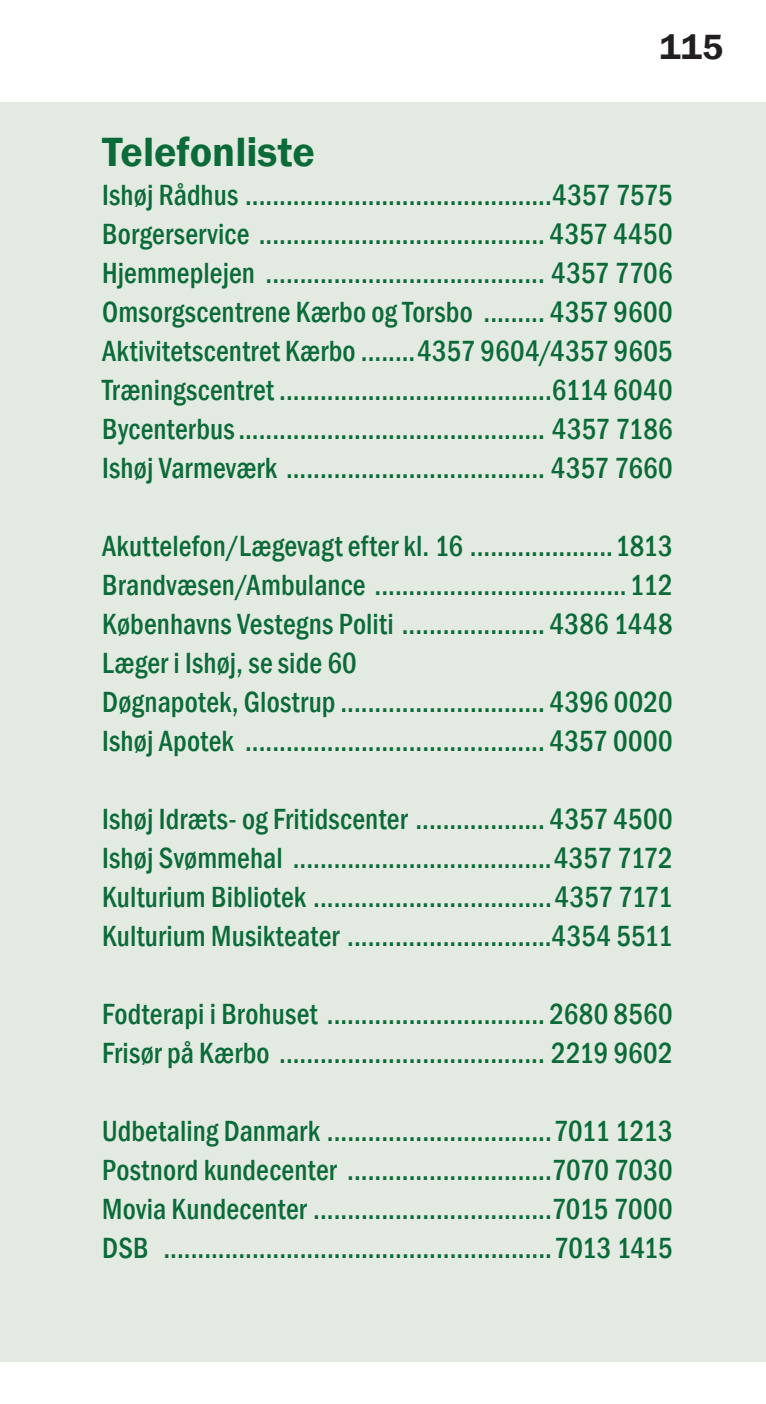
<style>
.page{position:relative;width:766px;height:1404px;background:#fff}
.page>*{position:absolute;margin:0;border:0;box-sizing:border-box;transform-origin:0 0}
.t1{font:600 42px "Franklin Gothic";color:#0b6b38}
.t2{font:600 36px "Franklin Gothic";color:#231f20}
.t3{font:500 condensed 30px/39px "Franklin Gothic";letter-spacing:.005em;color:#0b6b38;text-align:justify;scale:.95 1}
</style>
<div class="page">
<div style="left:0;top:102px;width:765px;height:1259px;background:#e3eae2"></div>
<p class="t2" style="left:659px;top:25px;width:65px">115</p>
<h1 class="t1" style="left:102px;top:126px;width:214px">Telefonliste</h1>
<p class="t3" style="left:102px;top:175px;width:602px">Ishøj Rådhus .............................................4357 7575<br>Borgerservice .......................................... 4357 4450<br>Hjemmeplejen ......................................... 4357 7706<br>Omsorgscentrene Kærbo og Torsbo ......... 4357 9600<br>Aktivitetscentret Kærbo ........4357 9604/4357 9605<br>Træningscentret ........................................6114 6040<br>Bycenterbus............................................. 4357 7186<br>Ishøj Varmeværk ...................................... 4357 7660</p>
<p class="t3" style="left:102px;top:526px;width:602px;text-align:left">Akuttelefon/Lægevagt efter kl. 16 .....................1813<br>Brandvæsen/Ambulance .....................................112<br>Københavns Vestegns Politi ..................... 4386 1448<br>Læger i Ishøj, se side 60<br>Døgnapotek, Glostrup .............................. 4396 0020<br>Ishøj Apotek ............................................ 4357 0000</p>
<p class="t3" style="left:102px;top:799px;width:602px">Ishøj Idræts- og Fritidscenter ................... 4357 4500<br>Ishøj Svømmehal ......................................4357 7172<br>Kulturium Bibliotek ...................................4357 7171<br>Kulturium Musikteater ..............................4354 5511</p>
<p class="t3" style="left:102px;top:994px;width:602px">Fodterapi i Brohuset ................................ 2680 8560<br>Frisør på Kærbo ....................................... 2219 9602</p>
<p class="t3" style="left:102px;top:1111px;width:602px">Udbetaling Danmark .................................7011 1213<br>Postnord kundecenter ..............................7070 7030<br>Movia Kundecenter ...................................7015 7000<br>DSB .........................................................7013 1415</p>
</div>
